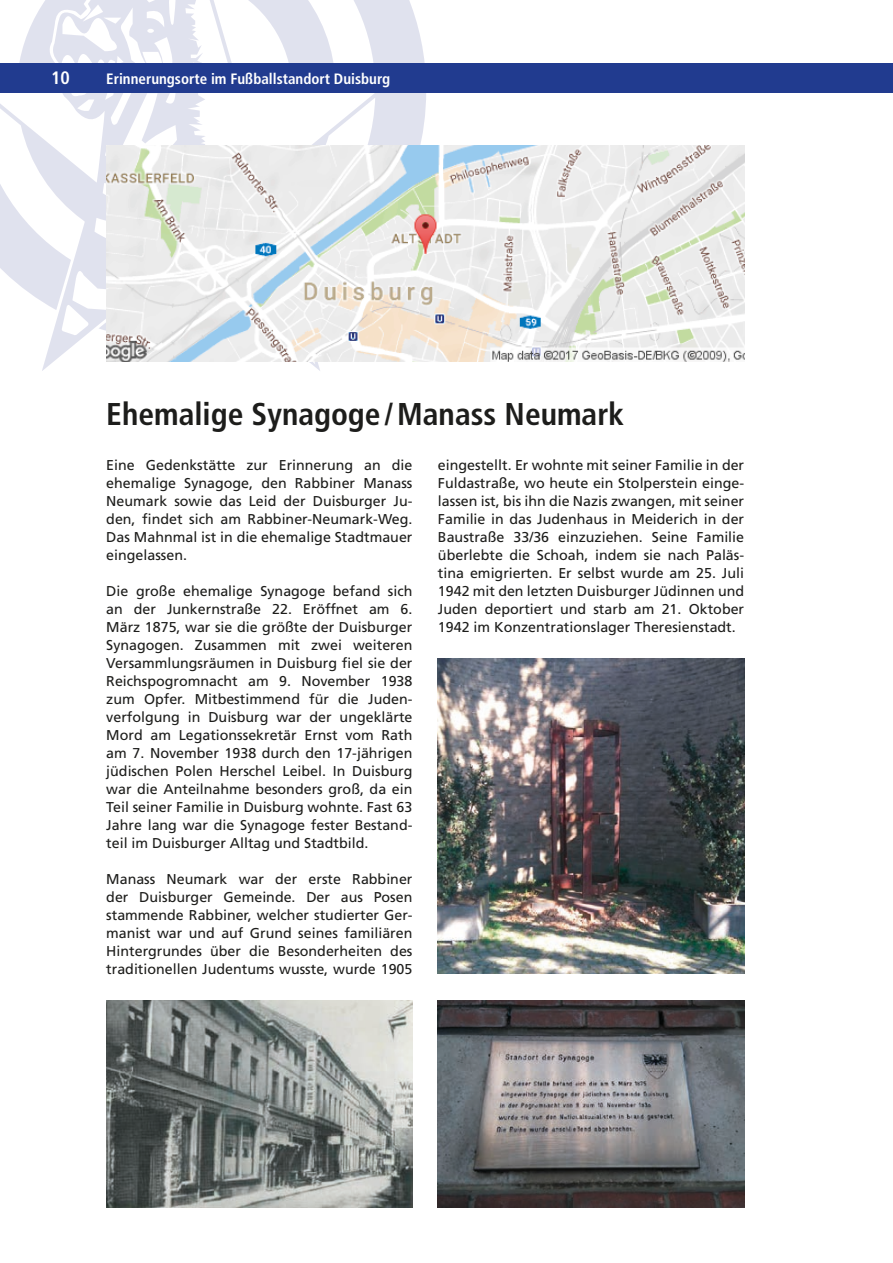
<style>
.page{position:relative;width:893px;height:1263px;background:#fff}
.page>*{position:absolute;margin:0;border:0;box-sizing:border-box;transform-origin:0 0}
.t1{font:700 condensed 31.5px "Frutiger LT Std";color:#1d1d1b}
.t2{font:700 condensed 18px "Frutiger LT Std";color:#fff}
.t3{font:700 condensed 15px "Frutiger LT Std";color:#fff}
.t4{font:14.25px/18px "Frutiger LT Std";color:#1d1d1b;text-align:justify}
</style>
<div class="page">
<svg style="left:0;top:0;width:426px;height:371px"></svg>
<div style="left:0;top:63px;width:893px;height:29px;background:#213b8f"></div>
<img style="left:106px;top:146px;width:638px;height:216px">
<img style="left:106px;top:1001px;width:306px;height:207px">
<img style="left:438px;top:1001px;width:306px;height:207px">
<img style="left:438px;top:659px;width:306px;height:315px">
<p class="t2" style="left:51px;top:67px;width:20px">10</p>
<p class="t3" style="left:106px;top:70px;width:285px">Erinnerungsorte im Fußballstandort Duisburg</p>
<h1 class="t1" style="left:106px;top:395px;width:519px">Ehemalige Synagoge/Manass Neumark</h1>
<p class="t4" style="left:106px;top:456px;width:308px">Eine Gedenkstätte zur Erinnerung an die ehemalige Synagoge, den Rabbiner Manass Neumark sowie das Leid der Duisburger Ju&shy;den, findet sich am Rabbiner-Neumark-Weg.<br>Das Mahnmal ist in die ehemalige Stadtmauer eingelassen.</p>
<p class="t4" style="left:106px;top:582px;width:308px">Die große ehemalige Synagoge befand sich an der Junkernstraße 22. Eröffnet am 6.<br>März 1875, war sie die größte der Duisburger Synagogen. Zusammen mit zwei weiteren Versammlungsräumen in Duisburg fiel sie der Reichspogromnacht am 9. November 1938 zum Opfer. Mitbestimmend für die Juden&shy;verfolgung in Duisburg war der ungeklärte Mord am Legationssekretär Ernst vom Rath am 7. November 1938 durch den 17-jährigen jüdischen Polen Herschel Leibel. In Duisburg war die Anteilnahme besonders groß, da ein Teil seiner Familie in Duisburg wohnte. Fast 63<br>Jahre lang war die Synagoge fester Bestand&shy;teil im Duisburger Alltag und Stadtbild.</p>
<p class="t4" style="left:106px;top:870px;width:308px">Manass Neumark war der erste Rabbiner der Duisburger Gemeinde. Der aus Posen stammende Rabbiner, welcher studierter Ger&shy;manist war und auf Grund seines familiären Hintergrundes über die Besonderheiten des traditionellen Judentums wusste, wurde 1905</p>
<p class="t4" style="left:438px;top:456px;width:308px">eingestellt. Er wohnte mit seiner Familie in der Fuldastraße, wo heute ein Stolperstein einge&shy;lassen ist, bis ihn die Nazis zwangen, mit seiner Familie in das Judenhaus in Meiderich in der Baustraße 33/36 einzuziehen. Seine Familie überlebte die Schoah, indem sie nach Paläs&shy;tina emigrierten. Er selbst wurde am 25. Juli 1942 mit den letzten Duisburger Jüdinnen und Juden deportiert und starb am 21. Oktober 1942 im Konzentrationslager Theresienstadt.</p>
</div>
